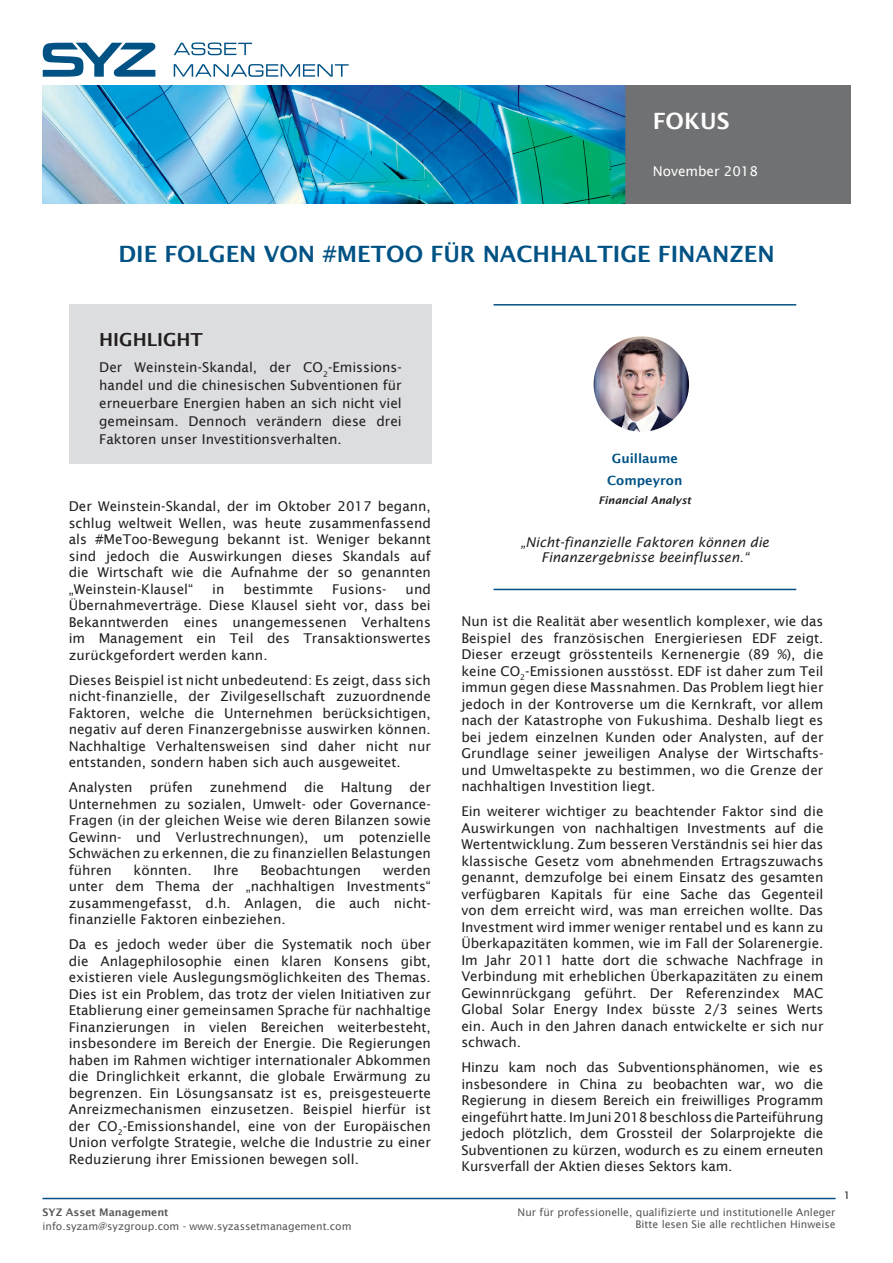
<style>
.page{position:relative;width:893px;height:1263px;background:#fff}
.page>*{position:absolute;margin:0;border:0;box-sizing:border-box;transform-origin:0 0}
.TItre_PRINCIPAL{font:600 22.5px "Lucida Sans";color:#005285}
.t1{font:600 22.5px "Lucida Sans";color:#fff}
.Texte_courant{font:600 18px "Lucida Sans";color:#231f20}
.Texte_courant-2{font:13.5px/16.5px "Lucida Sans";color:#231f20;text-align:justify}
.Texte_courant-3{font:italic 13.5px/15px "Lucida Sans";color:#231f20;text-align:center}
.t2{font:13.5px "Lucida Sans";color:#fff}
.t3{font:600 12.75px "Lucida Sans";color:#005285}
.t4{font:10.5px/12px "Lucida Sans";color:#57585a;text-align:right}
.t5{font:600 10.5px "Lucida Sans";color:#57585a}
.t6{font:italic 600 10.5px "Lucida Sans";color:#231f20}
.t7{font:10.5px "Lucida Sans";color:#231f20}
</style>
<div class="page">
<img style="left:43px;top:86px;width:807px;height:117px">
<svg style="left:174px;top:43px;width:78px;height:12px"></svg>
<svg style="left:174px;top:64px;width:175px;height:13px"></svg>
<svg style="left:43px;top:43px;width:113px;height:34px"></svg>
<hr style="left:43px;top:1198px;width:793px;height:1px;background:#005285">
<div style="left:69px;top:304px;width:363px;height:159px;background:#dcdddf"></div>
<hr style="left:493px;top:304px;width:303px;height:2px;background:#005285">
<img style="left:594px;top:336px;width:95px;height:96px;border-radius:48px">
<hr style="left:493px;top:589px;width:303px;height:1px;background:#005285">
<h1 class="t1" style="left:653px;top:108px;width:78px">FOKUS</h1>
<p class="t2" style="left:653px;top:163px;width:107px">November 2018</p>
<p class="TItre_PRINCIPAL" style="left:118px;top:241px;width:658px">DIE FOLGEN VON #METOO FÜR NACHHALTIGE FINANZEN</p>
<p class="Texte_courant" style="left:99px;top:329px;width:105px">HIGHLIGHT</p>
<p class="Texte_courant-2" style="left:99px;top:358px;width:304px;line-height:18px">Der Weinstein-Skandal, der CO<sub>2</sub>-Emissions&shy;handel und die chinesischen Subventionen für erneuerbare Energien haben an sich nicht viel gemeinsam. Dennoch verändern diese drei Faktoren unser Investitionsverhalten.</p>
<p class="Texte_courant-2" style="left:69px;top:498px;width:364px">Der Weinstein-Skandal, der im Oktober 2017 begann, schlug weltweit Wellen, was heute zusammenfassend als #MeToo-Bewegung bekannt ist. Weniger bekannt sind jedoch die Auswirkungen dieses Skandals auf die Wirtschaft wie die Aufnahme der so genannten „Weinstein-Klausel“</p>
<p class="Texte_courant-2" style="left:69px;top:581px;width:364px;text-indent:337px">und Übernahmeverträge. Diese Klausel sieht vor, dass bei Bekanntwerden eines unangemessenen Verhaltens im Management ein Teil des Transaktionswertes zurückgefordert werden kann.</p>
<p class="Texte_courant-2" style="left:69px;top:672px;width:364px">Dieses Beispiel ist nicht unbedeutend: Es zeigt, dass sich nicht-finanzielle, der Zivilgesellschaft zuzuordnende Faktoren, welche die Unternehmen berücksichtigen, negativ auf deren Finanzergebnisse auswirken können.<br>Nachhaltige Verhaltensweisen sind daher nicht nur entstanden, sondern haben sich auch ausgeweitet.</p>
<p class="Texte_courant-2" style="left:69px;top:779px;width:65px">Analysten</p>
<p class="Texte_courant-2" style="left:150px;top:779px;width:45px">prüfen</p>
<p class="Texte_courant-2" style="left:210px;top:779px;width:79px">zunehmend</p>
<p class="Texte_courant-2" style="left:304px;top:779px;width:21px">die</p>
<p class="Texte_courant-2" style="left:341px;top:779px;width:53px">Haltung</p>
<p class="Texte_courant-2" style="left:212px;top:581px;width:14px">in</p>
<p class="Texte_courant-2" style="left:244px;top:581px;width:71px">bestimmte</p>
<p class="Texte_courant-2" style="left:332px;top:581px;width:56px">Fusions-</p>
<p class="Texte_courant-2" style="left:69px;top:779px;width:364px;text-indent:341px">der Unternehmen zu sozialen, Umwelt- oder Governance-Fragen (in der gleichen Weise wie deren Bilanzen sowie Gewinn- und Verlustrechnungen), um potenzielle Schwächen zu erkennen, die zu finanziellen Belastungen führen</p>
<p class="Texte_courant-2" style="left:69px;top:862px;width:364px;text-indent:314px">werden unter dem Thema der „nachhaltigen Investments“ zusammengefasst, d.h. Anlagen, die auch nicht&shy;finanzielle Faktoren einbeziehen.</p>
<p class="Texte_courant-2" style="left:69px;top:936px;width:364px">Da es jedoch weder über die Systematik noch über die Anlagephilosophie einen klaren Konsens gibt, existieren viele Auslegungsmöglichkeiten des Themas.<br>Dies ist ein Problem, das trotz der vielen Initiativen zur Etablierung einer gemeinsamen Sprache für nachhaltige Finanzierungen in vielen Bereichen weiterbesteht, insbesondere im Bereich der Energie. Die Regierungen haben im Rahmen wichtiger internationaler Abkommen die Dringlichkeit erkannt, die globale Erwärmung zu begrenzen. Ein Lösungsansatz ist es, preisgesteuerte Anreizmechanismen einzusetzen. Beispiel hierfür ist der CO<sub>2</sub>-Emissionshandel, eine von der Europäischen Union verfolgte Strategie, welche die Industrie zu einer Reduzierung ihrer Emissionen bewegen soll.</p>
<p class="Texte_courant-2" style="left:134px;top:862px;width:60px">könnten.</p>
<p class="Texte_courant-2" style="left:213px;top:862px;width:27px">Ihre</p>
<p class="Texte_courant-2" style="left:260px;top:862px;width:102px">Beobachtungen</p>
<p class="t5" style="left:43px;top:1207px;width:128px">SYZ Asset Management</p>
<p class="t4" style="left:43px;top:1220px;width:311px">info.syzam@syzgroup.com - www.syzassetmanagement.com</p>
<p class="t3" style="left:612px;top:452px;width:68px">Guillaume</p>
<p class="t3" style="left:607px;top:473px;width:77px">Compeyron</p>
<p class="t6" style="left:598px;top:495px;width:94px">Financial Analyst</p>
<p class="Texte_courant-3" style="left:521px;top:534px;width:250px">„Nicht-finanzielle Faktoren können die<br>Finanzergebnisse beeinflussen.“</p>
<p class="Texte_courant-2" style="left:461px;top:613px;width:364px">Nun ist die Realität aber wesentlich komplexer, wie das Beispiel des französischen Energieriesen EDF zeigt.<br>Dieser erzeugt grösstenteils Kernenergie (89 %), die keine CO<sub>2</sub>-Emissionen ausstösst. EDF ist daher zum Teil immun gegen diese Massnahmen. Das Problem liegt hier jedoch in der Kontroverse um die Kernkraft, vor allem nach der Katastrophe von Fukushima. Deshalb liegt es bei jedem einzelnen Kunden oder Analysten, auf der Grundlage seiner jeweiligen Analyse der Wirtschafts&shy;und Umweltaspekte zu bestimmen, wo die Grenze der nachhaltigen Investition liegt.</p>
<p class="Texte_courant-2" style="left:461px;top:803px;width:364px">Ein weiterer wichtiger zu beachtender Faktor sind die Auswirkungen von nachhaltigen Investments auf die Wertentwicklung. Zum besseren Verständnis sei hier das klassische Gesetz vom abnehmenden Ertragszuwachs genannt, demzufolge bei einem Einsatz des gesamten verfügbaren Kapitals für eine Sache das Gegenteil von dem erreicht wird, was man erreichen wollte. Das Investment wird immer weniger rentabel und es kann zu Überkapazitäten kommen, wie im Fall der Solarenergie.<br>Im Jahr 2011 hatte dort die schwache Nachfrage in Verbindung mit erheblichen Überkapazitäten zu einem Gewinnrückgang geführt. Der Referenzindex MAC Global Solar Energy Index büsste 2/3 seines Werts ein. Auch in den Jahren danach entwickelte er sich nur schwach.</p>
<p class="Texte_courant-2" style="left:461px;top:1059px;width:364px">Hinzu kam noch das Subventionsphänomen, wie es insbesondere in China zu beobachten war, wo die Regierung in diesem Bereich ein freiwilliges Programm eingeführt hatte. Im Juni 2018 beschloss die Parteiführung jedoch plötzlich, dem Grossteil der Solarprojekte die Subventionen zu kürzen, wodurch es zu einem erneuten Kursverfall der Aktien dieses Sektors kam.</p>
<p class="t4" style="left:518px;top:1206px;width:319px">Nur für professionelle, qualifizierte und institutionelle Anleger<br>Bitte lesen Sie alle rechtlichen Hinweise</p>
<p class="t7" style="left:844px;top:1189px;width:8px">1</p>
</div>
